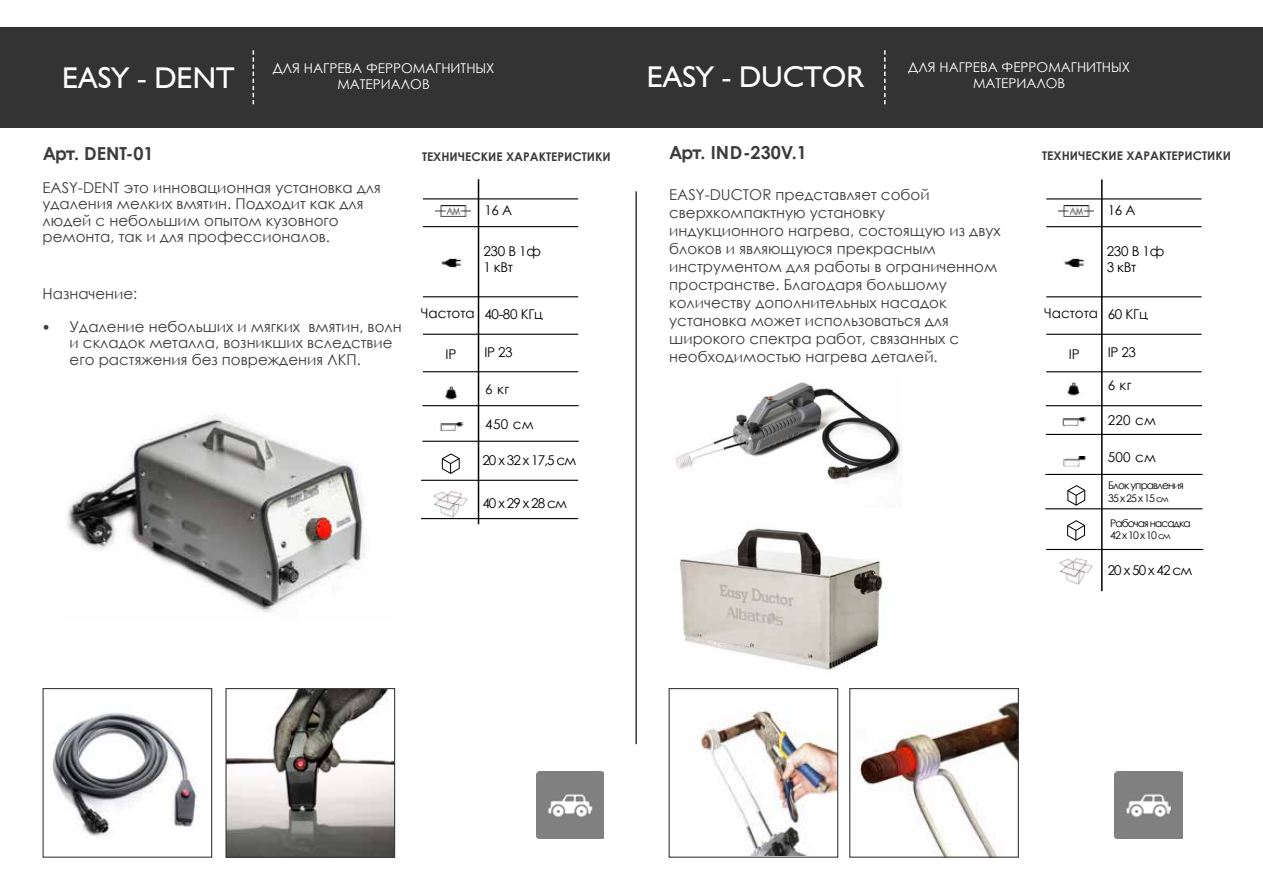
<style>
.page{position:relative;width:1263px;height:893px;background:#fff}
.page>*{position:absolute;margin:0;border:0;box-sizing:border-box;transform-origin:0 0}
.t1{font:30px "Humanist 521 BT";color:#fff}
.t2{font:700 18px "Century Gothic";color:#3c3c3b}
.t3{font:15px/18px "Century Gothic";color:#3c3c3b}
.t4{font:13.5px/16.2px "Century Gothic";letter-spacing:-.02em;color:#000}
.t5{font:13.5px/15.8px "Century Gothic";color:#fff;text-align:center}
.t6{font:13.5px "Century Gothic";letter-spacing:.04em;color:#000}
.t7{font:13.5px "Century Gothic";color:#000}
.t8{font:700 12px "Century Gothic";color:#3c3c3b}
.t9{font:10.5px/12.6px "Century Gothic";letter-spacing:-.085em;color:#000}
.s1{font-family:"Calibri"}
.s2{font-size:9px}
</style>
<div class="page">
<img style="left:67px;top:414px;width:299px;height:198px">
<img style="left:536px;top:771px;width:68px;height:68px">
<img style="left:1115px;top:771px;width:67px;height:68px">
<div style="left:0;top:27px;width:1263px;height:101px;background:#333"></div>
<img style="left:227px;top:690px;width:166px;height:166px">
<div style="left:225px;top:688px;width:170px;height:170px;border:1px solid #3c3c3b"></div>
<svg style="left:253px;top:50px;width:1px;height:54px"></svg>
<svg style="left:884px;top:50px;width:1px;height:54px"></svg>
<hr style="left:635px;top:191px;width:2px;height:553px;background:#3c3c3b">
<img style="left:675px;top:382px;width:226px;height:99px">
<img style="left:700px;top:711px;width:136px;height:145px">
<div style="left:669px;top:688px;width:169px;height:170px;border:1px solid #3c3c3b"></div>
<img style="left:858px;top:702px;width:159px;height:154px">
<div style="left:849px;top:688px;width:170px;height:170px;border:1px solid #3c3c3b"></div>
<img style="left:680px;top:528px;width:206px;height:142px">
<img style="left:52px;top:712px;width:145px;height:125px">
<div style="left:43px;top:688px;width:169px;height:170px;border:1px solid #3c3c3b"></div>
<hr style="left:478px;top:179px;width:1px;height:345px;background:#000">
<hr style="left:421px;top:480px;width:157px;height:1px;background:#000">
<hr style="left:421px;top:518px;width:157px;height:1px;background:#000">
<hr style="left:422px;top:441px;width:157px;height:1px;background:#000">
<hr style="left:422px;top:405px;width:157px;height:1px;background:#000">
<hr style="left:423px;top:371px;width:155px;height:1px;background:#000">
<hr style="left:423px;top:334px;width:155px;height:1px;background:#000">
<hr style="left:423px;top:296px;width:155px;height:1px;background:#000">
<hr style="left:423px;top:226px;width:155px;height:1px;background:#000">
<hr style="left:423px;top:198px;width:155px;height:1px;background:#000">
<img style="left:441px;top:258px;width:21px;height:11px">
<img style="left:445px;top:385px;width:13px;height:15px">
<img style="left:440px;top:421px;width:24px;height:11px">
<img style="left:435px;top:206px;width:35px;height:11px">
<img style="left:434px;top:491px;width:33px;height:27px">
<svg style="left:441px;top:453px;width:19px;height:21px"></svg>
<hr style="left:1101px;top:179px;width:1px;height:412px;background:#000">
<hr style="left:1045px;top:474px;width:157px;height:1px;background:#000">
<hr style="left:1045px;top:508px;width:157px;height:1px;background:#000">
<hr style="left:1046px;top:549px;width:157px;height:1px;background:#000">
<hr style="left:1046px;top:434px;width:156px;height:1px;background:#000">
<hr style="left:1046px;top:405px;width:156px;height:1px;background:#000">
<hr style="left:1046px;top:371px;width:155px;height:1px;background:#000">
<hr style="left:1046px;top:334px;width:155px;height:1px;background:#000">
<hr style="left:1046px;top:296px;width:155px;height:1px;background:#000">
<hr style="left:1046px;top:226px;width:155px;height:1px;background:#000">
<hr style="left:1046px;top:198px;width:155px;height:1px;background:#000">
<img style="left:1064px;top:258px;width:21px;height:11px">
<img style="left:1067px;top:381px;width:13px;height:15px">
<img style="left:1057px;top:417px;width:35px;height:17px">
<img style="left:1064px;top:456px;width:21px;height:10px">
<img style="left:1058px;top:206px;width:35px;height:11px">
<img style="left:1059px;top:558px;width:34px;height:27px">
<svg style="left:1067px;top:520px;width:18px;height:21px"></svg>
<svg style="left:1067px;top:485px;width:18px;height:21px"></svg>
<p class="t5" style="left:273px;top:60px;width:223px">ДЛЯ НАГРЕВА ФЕРРОМАГНИТНЫХ<br>МАТЕРИАЛОВ</p>
<p class="t5" style="left:908px;top:59px;width:223px">ДЛЯ НАГРЕВА ФЕРРОМАГНИТНЫХ<br>МАТЕРИАЛОВ</p>
<h1 class="t1" style="left:62px;top:59px;width:174px">EASY - DENT</h1>
<h1 class="t1" style="left:647px;top:58px;width:218px">EASY - DUCTOR</h1>
<p class="t2" style="left:43px;top:140px;width:112px">Арт. DENT-01</p>
<p class="t3" style="left:43px;top:179px;width:340px;line-height:16.5px">EASY-DENT это инновационная установка для удаления мелких вмятин. Подходит как для людей с небольшим опытом кузовного ремонта, так и для профессионалов.</p>
<p class="t3" style="left:43px;top:284px;width:96px">Назначение:</p>
<p class="t3" style="left:70px;top:318px;width:334px;line-height:16.5px;text-indent:-27px"><span class="s1">•</span> Удаление небольших и мягких вмятин, волн и складок металла, возникших вследствие его растяжения без повреждения ЛКП.</p>
<p class="t8" style="left:422px;top:147px;width:190px">ТЕХНИЧЕСКИЕ ХАРАКТЕРИСТИКИ</p>
<p class="t4" style="left:484px;top:202px;width:29px">16 A</p>
<p class="t4" style="left:483px;top:242px;width:59px">230 В 1ф<br>1 кВт</p>
<p class="t7" style="left:421px;top:304px;width:55px">Частота</p>
<p class="t4" style="left:445px;top:346px;width:13px">IP</p>
<p class="t4" style="left:484px;top:305px;width:60px">40-80 КГц</p>
<p class="t4" style="left:484px;top:344px;width:30px">IP 23</p>
<p class="t4" style="left:485px;top:381px;width:25px">6 кг</p>
<p class="t4" style="left:485px;top:416px;width:50px">450 см</p>
<p class="t4" style="left:482px;top:452px;width:95px">20 x 32 x 17,5 см</p>
<p class="t6" style="left:482px;top:493px;width:86px">40x29x28 см</p>
<p class="t2" style="left:669px;top:139px;width:139px">Арт. IND-230V.1</p>
<p class="t3" style="left:669px;top:186px;width:333px">EASY-DUCTOR представляет собой сверхкомпактную установку индукционного нагрева, состоящую из двух блоков и являющуюся прекрасным инструментом для работы в ограниченном пространстве. Благодаря большому количеству дополнительных насадок установка может использоваться для широкого спектра работ, связанных с необходимостью нагрева деталей.</p>
<p class="t8" style="left:1042px;top:146px;width:190px">ТЕХНИЧЕСКИЕ ХАРАКТЕРИСТИКИ</p>
<p class="t4" style="left:1108px;top:202px;width:29px">16 A</p>
<p class="t4" style="left:1107px;top:242px;width:59px">230 В 1ф<br>3 кВт</p>
<p class="t7" style="left:1044px;top:304px;width:55px">Частота</p>
<p class="t4" style="left:1069px;top:346px;width:13px">IP</p>
<p class="t4" style="left:1108px;top:305px;width:42px">60 КГц</p>
<p class="t4" style="left:1108px;top:344px;width:30px">IP 23</p>
<p class="t4" style="left:1108px;top:377px;width:25px">6 кг</p>
<p class="t4" style="left:1108px;top:411px;width:50px">220 см</p>
<p class="t4" style="left:1108px;top:449px;width:50px">500 см</p>
<p class="t9" style="left:1108px;top:479px;width:77px">Блок управления<br>35x25x15<span class="s2">см</span></p>
<p class="t9" style="left:1110px;top:516px;width:82px">Рабочая насадка<br>42 x10x10<span class="s2">см</span></p>
<p class="t6" style="left:1108px;top:560px;width:86px">20x50x42 см</p>
</div>
